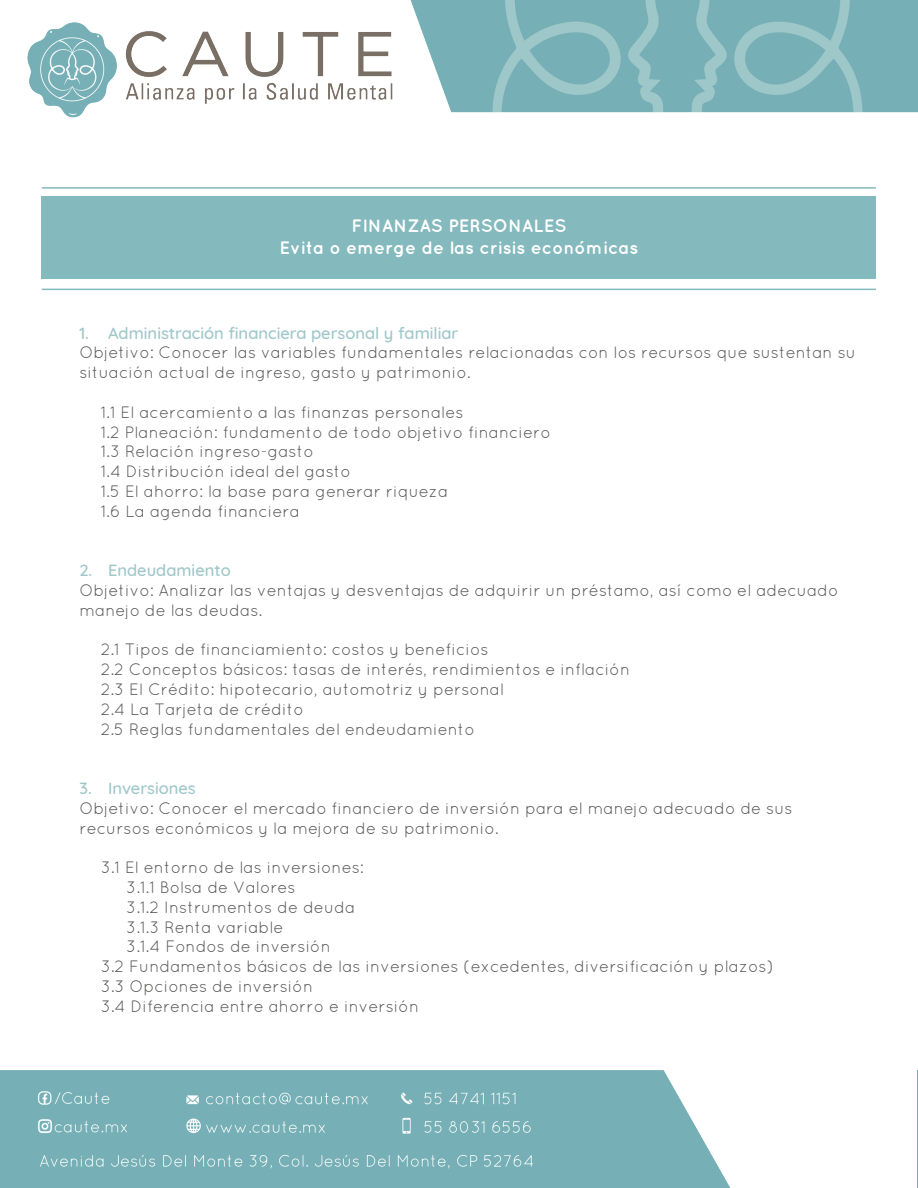
<style>
.page{position:relative;width:918px;height:1188px;background:#fff}
.page>*{position:absolute;margin:0;border:0;box-sizing:border-box;transform-origin:0 0}
.t1{font:700 18px/21.6px "Quicksand";color:#fff;text-align:center}
.t2{font:16.5px/19.8px "Quicksand";color:#575756}
.t3{font:500 16.5px "Quicksand";color:#a0c7ca}
</style>
<div class="page">
<img style="left:0;top:0;width:918px;height:1188px">
<div style="left:42px;top:196px;width:834px;height:83px;background:#84b9bd"></div>
<hr style="left:42px;top:289px;width:834px;height:1px;background:#84b9bd">
<hr style="left:42px;top:187px;width:834px;height:2px;background:#84b9bd">
<p class="t1" style="left:280px;top:215px;width:360px">FINANZAS PERSONALES<br>Evita o emerge de las crisis económicas</p>
<p class="t3" style="left:80px;top:319px;width:380px">1. Administración financiera personal y familiar</p>
<p class="t2" style="left:80px;top:343px;width:778px">Objetivo: Conocer las variables fundamentales relacionadas con los recursos que sustentan su situación actual de ingreso, gasto y patrimonio.</p>
<p class="t2" style="left:101px;top:402px;width:452px">1.1 El acercamiento a las finanzas personales<br>1.2 Planeación: fundamento de todo objetivo financiero 1.3 Relación ingreso-gasto<br>1.4 Distribución ideal del gasto<br>1.5 El ahorro: la base para generar riqueza<br>1.6 La agenda financiera</p>
<p class="t3" style="left:80px;top:557px;width:153px">2. Endeudamiento</p>
<p class="t2" style="left:80px;top:580px;width:761px">Objetivo: Analizar las ventajas y desventajas de adquirir un préstamo, así como el adecuado manejo de las deudas.</p>
<p class="t2" style="left:101px;top:640px;width:531px">2.1 Tipos de financiamiento: costos y beneficios<br>2.2 Conceptos básicos: tasas de interés, rendimientos e inflación 2.3 El Crédito: hipotecario, automotriz y personal<br>2.4 La Tarjeta de crédito<br>2.5 Reglas fundamentales del endeudamiento</p>
<p class="t3" style="left:80px;top:775px;width:118px">3. Inversiones</p>
<p class="t2" style="left:80px;top:798px;width:715px">Objetivo: Conocer el mercado financiero de inversión para el manejo adecuado de sus recursos económicos y la mejora de su patrimonio.</p>
<p class="t2" style="left:101px;top:857px;width:265px">3.1 El entorno de las inversiones:</p>
<p class="t2" style="left:126px;top:877px;width:171px">3.1.1 Bolsa de Valores</p>
<p class="t2" style="left:126px;top:897px;width:230px">3.1.2 Instrumentos de deuda</p>
<p class="t2" style="left:126px;top:917px;width:159px">3.1.3 Renta variable</p>
<p class="t2" style="left:126px;top:937px;width:206px">3.1.4 Fondos de inversión</p>
<p class="t2" style="left:101px;top:956px;width:675px">3.2 Fundamentos básicos de las inversiones (excedentes, diversificación y plazos)</p>
<p class="t2" style="left:101px;top:976px;width:214px">3.3 Opciones de inversión</p>
<p class="t2" style="left:101px;top:996px;width:320px">3.4 Diferencia entre ahorro e inversión</p>
</div>
